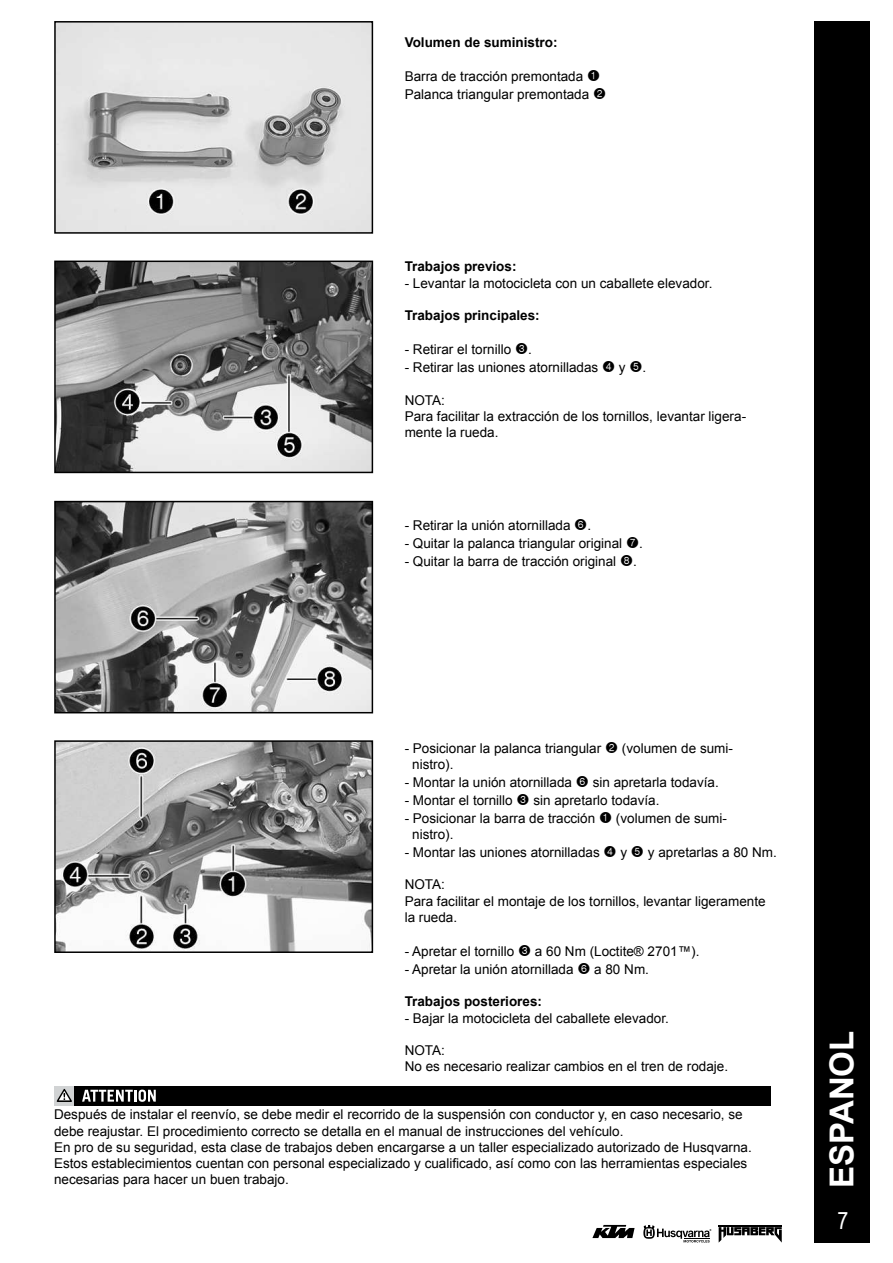
<style>
.page{position:relative;width:893px;height:1263px;background:#fff}
.page>*{position:absolute;margin:0;border:0;box-sizing:border-box;transform-origin:0 0}
.t1{font:700 33px "Arial";color:#fff}
.t2{font:24px "Arial Narrow";color:#fff}
.t3{font:13.5px/16.2px "Arial";color:#000}
.t4{font:700 13.5px "Arial";color:#000}
.s1{font-family:"Circle Frame Neg";font-size:15px}
</style>
<div class="page">
<div style="left:814px;top:21px;width:56px;height:1222px;background:#000"></div>
<hr style="left:719px;top:1225px;width:63px;height:1px;background:#000">
<svg style="left:719px;top:1227px;width:63px;height:15px"></svg>
<svg style="left:643px;top:1225px;width:68px;height:17px"></svg>
<svg style="left:592px;top:1225px;width:43px;height:13px"></svg>
<img style="left:57px;top:24px;width:313px;height:207px">
<div style="left:54px;top:21px;width:319px;height:213px;border:2px solid #000"></div>
<img style="left:57px;top:264px;width:313px;height:206px">
<div style="left:54px;top:261px;width:319px;height:212px;border:2px solid #000"></div>
<img style="left:57px;top:504px;width:313px;height:206px">
<div style="left:54px;top:501px;width:319px;height:212px;border:2px solid #000"></div>
<img style="left:57px;top:743px;width:313px;height:207px">
<div style="left:54px;top:740px;width:319px;height:213px;border:2px solid #000"></div>
<div style="left:55px;top:1086px;width:19px;height:19px;background:#d1d3d4"></div>
<div style="left:74px;top:1086px;width:696px;height:19px;background:#000"></div>
<svg style="left:57px;top:1089px;width:15px;height:13px"></svg>
<svg style="left:82px;top:1089px;width:74px;height:13px"></svg>
<p class="t4" style="left:405px;top:37px;width:154px">Volumen de suministro:</p>
<p class="t3" style="left:405px;top:68px;width:203px;line-height:18px">Barra de tracción premontada <span class="s1">1<br></span>Palanca triangular premontada <span class="s1">2</span></p>
<p class="t4" style="left:405px;top:261px;width:113px">Trabajos previos:</p>
<p class="t3" style="left:405px;top:276px;width:309px">- Levantar la motocicleta con un caballete elevador.</p>
<p class="t4" style="left:405px;top:310px;width:137px">Trabajos principales:</p>
<p class="t3" style="left:405px;top:343px;width:129px">- Retirar el tornillo <span class="s1">3</span>.</p>
<p class="t3" style="left:405px;top:361px;width:243px">- Retirar las uniones atornilladas <span class="s1">4</span> y <span class="s1">5</span>.</p>
<p class="t3" style="left:405px;top:393px;width:343px">NOTA:<br>Para facilitar la extracción de los tornillos, levantar ligera&shy;mente la rueda.</p>
<p class="t3" style="left:405px;top:517px;width:188px">- Retirar la unión atornillada <span class="s1">6</span>.</p>
<p class="t3" style="left:405px;top:536px;width:240px">- Quitar la palanca triangular original <span class="s1">7</span>.</p>
<p class="t3" style="left:405px;top:553px;width:234px">- Quitar la barra de tracción original <span class="s1">8</span>.</p>
<p class="t3" style="left:412px;top:741px;width:322px;text-indent:-8px">- Posicionar la palanca triangular <span class="s1">2</span> (volumen de sumi&shy;nistro).</p>
<p class="t3" style="left:405px;top:774px;width:316px">- Montar la unión atornillada <span class="s1">6</span> sin apretarla todavía.</p>
<p class="t3" style="left:405px;top:793px;width:256px">- Montar el tornillo <span class="s1">3</span> sin apretarlo todavía.</p>
<p class="t3" style="left:412px;top:810px;width:316px;text-indent:-8px">- Posicionar la barra de tracción <span class="s1">1</span> (volumen de sumi&shy;nistro).</p>
<p class="t3" style="left:405px;top:845px;width:374px">- Montar las uniones atornilladas <span class="s1">4</span> y <span class="s1">5</span> y apretarlas a 80 Nm.</p>
<p class="t3" style="left:405px;top:878px;width:362px">NOTA:<br>Para facilitar el montaje de los tornillos, levantar ligeramente la rueda.</p>
<p class="t3" style="left:405px;top:944px;width:296px">- Apretar el tornillo <span class="s1">3</span> a 60 Nm (Loctite® 2701™).</p>
<p class="t3" style="left:405px;top:961px;width:246px">- Apretar la unión atornillada <span class="s1">6</span> a 80 Nm.</p>
<p class="t4" style="left:405px;top:996px;width:139px">Trabajos posteriores:</p>
<p class="t3" style="left:405px;top:1010px;width:266px">- Bajar la motocicleta del caballete elevador.</p>
<p class="t3" style="left:405px;top:1043px;width:325px">NOTA:<br>No es necesario realizar cambios en el tren de rodaje.</p>
<p class="t3" style="left:54px;top:1106px;width:699px">Después de instalar el reenvío, se debe medir el recorrido de la suspensión con conductor y, en caso necesario, se debe reajustar. El procedimiento correcto se detalla en el manual de instrucciones del vehículo.<br>En pro de su seguridad, esta clase de trabajos deben encargarse a un taller especializado autorizado de Husqvarna.<br>Estos establecimientos cuentan con personal especializado y cualiicado, así como con las herramientas especiales necesarias para hacer un buen trabajo.</p>
<h1 class="t1" style="left:829px;top:1188px;width:159px;rotate:-90deg">ESPANOL</h1>
<h2 class="t2" style="left:837px;top:1212px;width:12px">7</h2>
</div>
